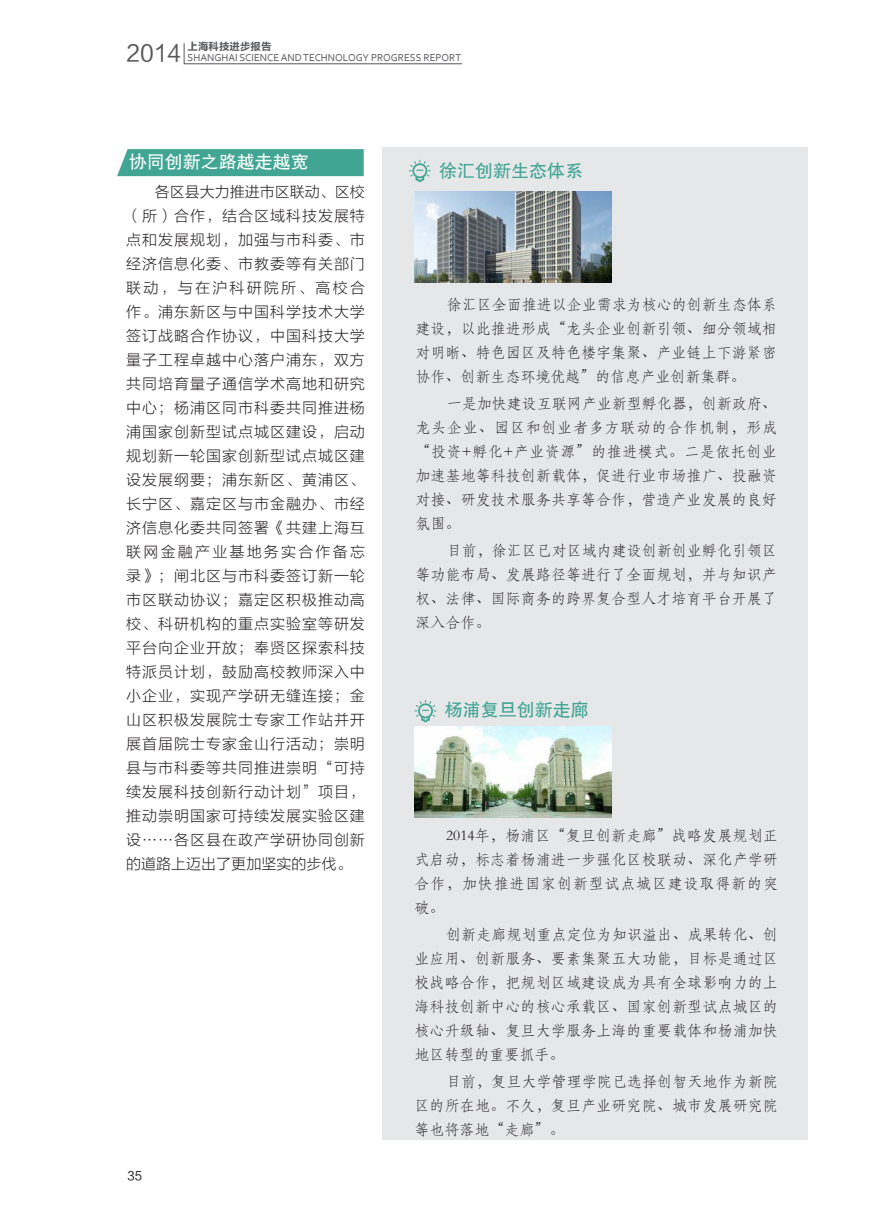
<style>
.page{position:relative;width:893px;height:1212px;background:#fff}
.page>*{position:absolute;margin:0;border:0;box-sizing:border-box;transform-origin:0 0}
.t1{font:18px "FZHTJW GB1 0";color:#41a594}
.t2{font:18px "FZHTJW GB1 0";color:#fff}
.t3{font:15px/24px "ST Fangsong";letter-spacing:.005em;color:#231f20;text-align:justify}
.t4{font:15px/24px "FZLTKHK GBK1 0";letter-spacing:.065em;color:#231f20;text-align:justify}
.t5{font:12px "FZLTHK GBK1 0";color:#231f20}
.t6{font:10.5px "Corbel";color:#57585a}
.t7{font:10.5px "FZLTCHK GBK1 0";color:#57585a}
.s1{font-family:"FZLTHJW GB1 0";font-size:22.65px}
</style>
<div class="page">
<svg style="left:183px;top:43px;width:280px;height:22px"></svg>
<div style="left:382px;top:147px;width:426px;height:993px;background:#e6e7e9"></div>
<svg style="left:415px;top:700px;width:21px;height:22px"></svg>
<svg style="left:409px;top:160px;width:22px;height:22px"></svg>
<div style="left:117px;top:149px;width:247px;height:27px;background:#41a594"></div>
<img style="left:414px;top:191px;width:198px;height:91px">
<img style="left:414px;top:727px;width:198px;height:91px">
<p class="t7" style="left:188px;top:41px;width:85px">上海科技进步报告</p>
<p class="t6" style="left:127px;top:51px;width:336px"><span class="s1">2014</span> SHANGHAI SCIENCE AND TECHNOLOGY PROGRESS REPORT</p>
<p class="t2" style="left:129px;top:152px;width:181px">协同创新之路越走越宽</p>
<p class="t4" style="left:126px;top:180px;width:240px;text-indent:29px">各区县大力推进市区联动、区校（所）合作，结合区域科技发展特点和发展规划，加强与市科委、市经济信息化委、市教委等有关部门联动，与在沪科研院所、高校合作。浦东新区与中国科学技术大学签订战略合作协议，中国科技大学量子工程卓越中心落户浦东，双方共同培育量子通信学术高地和研究中心；杨浦区同市科委共同推进杨浦国家创新型试点城区建设，启动规划新一轮国家创新型试点城区建设发展纲要；浦东新区、黄浦区、长宁区、嘉定区与市金融办、市经济信息化委共同签署《共建上海互联网金融产业基地务实合作备忘录》；闸北区与市科委签订新一轮市区联动协议；嘉定区积极推动高校、科研机构的重点实验室等研发平台向企业开放；奉贤区探索科技特派员计划，鼓励高校教师深入中小企业，实现产学研无缝连接；金山区积极发展院士专家工作站并开展首届院士专家金山行活动；崇明县与市科委等共同推进崇明“可持续发展科技创新行动计划”项目，推动崇明国家可持续发展实验区建设……各区县在政产学研协同创新的道路上迈出了更加坚实的步伐。</p>
<p class="t5" style="left:128px;top:1169px;width:16px">35</p>
<p class="t1" style="left:439px;top:161px;width:145px">徐汇创新生态体系</p>
<p class="t3" style="left:415px;top:292px;width:363px;text-indent:31px">徐汇区全面推进以企业需求为核心的创新生态体系建设，以此推进形成“龙头企业创新引领、细分领域相对明晰、特色园区及特色楼宇集聚、产业链上下游紧密协作、创新生态环境优越”的信息产业创新集群。</p>
<p class="t3" style="left:415px;top:391px;width:363px;text-indent:31px">一是加快建设互联网产业新型孵化器，创新政府、龙头企业、园区和创业者多方联动的合作机制，形成“投资+孵化+产业资源”的推进模式。二是依托创业加速基地等科技创新载体，促进行业市场推广、投融资对接、研发技术服务共享等合作，营造产业发展的良好氛围。</p>
<p class="t3" style="left:415px;top:538px;width:363px;text-indent:31px">目前，徐汇区已对区域内建设创新创业孵化引领区等功能布局、发展路径等进行了全面规划，并与知识产权、法律、国际商务的跨界复合型人才培育平台开展了深入合作。</p>
<p class="t1" style="left:445px;top:700px;width:145px">杨浦复旦创新走廊</p>
<p class="t3" style="left:414px;top:823px;width:365px;text-indent:32px">2014年，杨浦区“复旦创新走廊”战略发展规划正式启动，标志着杨浦进一步强化区校联动、深化产学研合作，加快推进国家创新型试点城区建设取得新的突破。</p>
<p class="t3" style="left:414px;top:922px;width:365px;text-indent:32px">创新走廊规划重点定位为知识溢出、成果转化、创业应用、创新服务、要素集聚五大功能，目标是通过区校战略合作，把规划区域建设成为具有全球影响力的上海科技创新中心的核心承载区、国家创新型试点城区的核心升级轴、复旦大学服务上海的重要载体和杨浦加快地区转型的重要抓手。</p>
<p class="t3" style="left:414px;top:1069px;width:365px;text-indent:32px">目前，复旦大学管理学院已选择创智天地作为新院区的所在地。不久，复旦产业研究院、城市发展研究院等也将落地“走廊”。</p>
</div>
